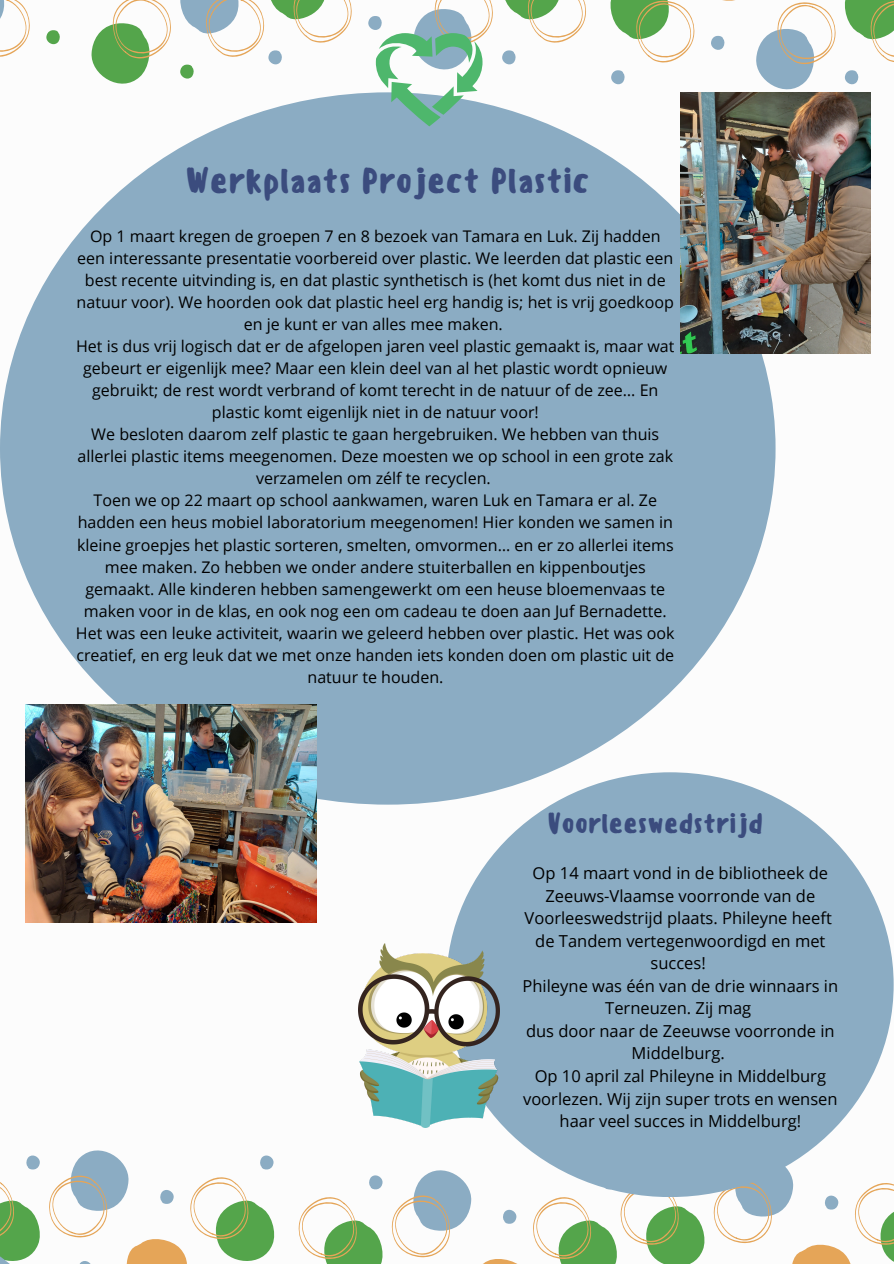
<style>
.page{position:relative;width:894px;height:1264px;background:#fff}
.page>*{position:absolute;margin:0;border:0;box-sizing:border-box;transform-origin:0 0}
.t1{font:500 34.5px "Sensei";color:#3b4c7e}
.t2{font:500 27px "Sensei";color:#3b4c7e}
.t3{font:16.5px/22.5px "Open Sans";color:#000;text-align:center}
.t4{font:16.05px/22px "Open Sans";color:#000;text-align:center}
</style>
<div class="page">
<svg style="left:0;top:0;width:30px;height:57px"></svg>
<svg style="left:46px;top:30px;width:14px;height:15px"></svg>
<svg style="left:91px;top:0;width:80px;height:84px"></svg>
<svg style="left:180px;top:0;width:172px;height:79px"></svg>
<svg style="left:502px;top:50px;width:14px;height:15px"></svg>
<svg style="left:505px;top:0;width:81px;height:43px"></svg>
<svg style="left:844px;top:70px;width:14px;height:15px"></svg>
<svg style="left:610px;top:0;width:225px;height:89px"></svg>
<svg style="left:844px;top:0;width:49px;height:62px"></svg>
<svg style="left:713px;top:1156px;width:180px;height:107px"></svg>
<svg style="left:369px;top:1175px;width:14px;height:14px"></svg>
<svg style="left:391px;top:1158px;width:316px;height:105px"></svg>
<svg style="left:298px;top:1197px;width:85px;height:66px"></svg>
<svg style="left:26px;top:1155px;width:14px;height:14px"></svg>
<svg style="left:51px;top:1150px;width:224px;height:113px"></svg>
<svg style="left:0;top:1182px;width:11px;height:13px"></svg>
<div style="left:0;top:92px;width:775px;height:712px;background:#8bacc3;border-radius:50%"></div>
<div style="left:446px;top:772px;width:447px;height:424px;background:#8bacc3;border-radius:50%"></div>
<svg style="left:0;top:1195px;width:117px;height:68px"></svg>
<img style="left:358px;top:943px;width:141px;height:184px">
<svg style="left:368px;top:0;width:125px;height:126px"></svg>
<img style="left:25px;top:704px;width:292px;height:219px">
<img style="left:680px;top:92px;width:190px;height:261px">
<p class="t1" style="left:185px;top:160px;width:406px">Werkplaats Project Plastic</p>
<p class="t4" style="left:77px;top:224px;width:598px">Op 1 maart kregen de groepen 7 en 8 bezoek van Tamara en Luk. Zij hadden een interessante presentatie voorbereid over plastic. We leerden dat plastic een best recente uitvinding is, en dat plastic synthetisch is (het komt dus niet in de natuur voor). We hoorden ook dat plastic heel erg handig is; het is vrij goedkoop en je kunt er van alles mee maken.</p>
<p class="t4" style="left:76px;top:335px;width:599px">Het is dus vrij logisch dat er de afgelopen jaren veel plastic gemaakt is, maar wat gebeurt er eigenlijk mee? Maar een klein deel van al het plastic wordt opnieuw gebruikt; de rest wordt verbrand of komt terecht in de natuur of de zee… En plastic komt eigenlijk niet in de natuur voor!</p>
<h2 class="t4" style="left:77px;top:423px;width:597px">We besloten daarom zelf plastic te gaan hergebruiken. We hebben van thuis allerlei plastic items meegenomen. Deze moesten we op school in een grote zak verzamelen om zélf te recyclen.</h2>
<p class="t4" style="left:77px;top:489px;width:598px">Toen we op 22 maart op school aankwamen, waren Luk en Tamara er al. Ze hadden een heus mobiel laboratorium meegenomen! Hier konden we samen in kleine groepjes het plastic sorteren, smelten, omvormen… en er zo allerlei items mee maken. Zo hebben we onder andere stuiterballen en kippenboutjes gemaakt. Alle kinderen hebben samengewerkt om een heuse bloemenvaas te maken voor in de klas, en ook nog een om cadeau te doen aan Juf Bernadette.</p>
<p class="t4" style="left:76px;top:621px;width:600px">Het was een leuke activiteit, waarin we geleerd hebben over plastic. Het was ook creatief, en erg leuk dat we met onze handen iets konden doen om plastic uit de natuur te houden.</p>
<h1 class="t2" style="left:547px;top:807px;width:217px">Voorleeswedstrijd</h1>
<p class="t3" style="left:524px;top:861px;width:308px">Op 14 maart vond in de bibliotheek de<br>Zeeuws-Vlaamse voorronde van de<br>Voorleeswedstrijd plaats. Phileyne heeft</p>
<p class="t3" style="left:535px;top:929px;width:291px">de Tandem vertegenwoordigd en met succes!</p>
<p class="t3" style="left:522px;top:974px;width:317px">Phileyne was één van de drie winnaars in<br>Terneuzen. Zij mag</p>
<p class="t3" style="left:526px;top:1019px;width:310px">dus door naar de Zeeuwse voorronde in<br>Middelburg.</p>
<p class="t3" style="left:523px;top:1064px;width:316px">Op 10 april zal Phileyne in Middelburg voorlezen. Wij zijn super trots en wensen haar veel succes in Middelburg!</p>
</div>
